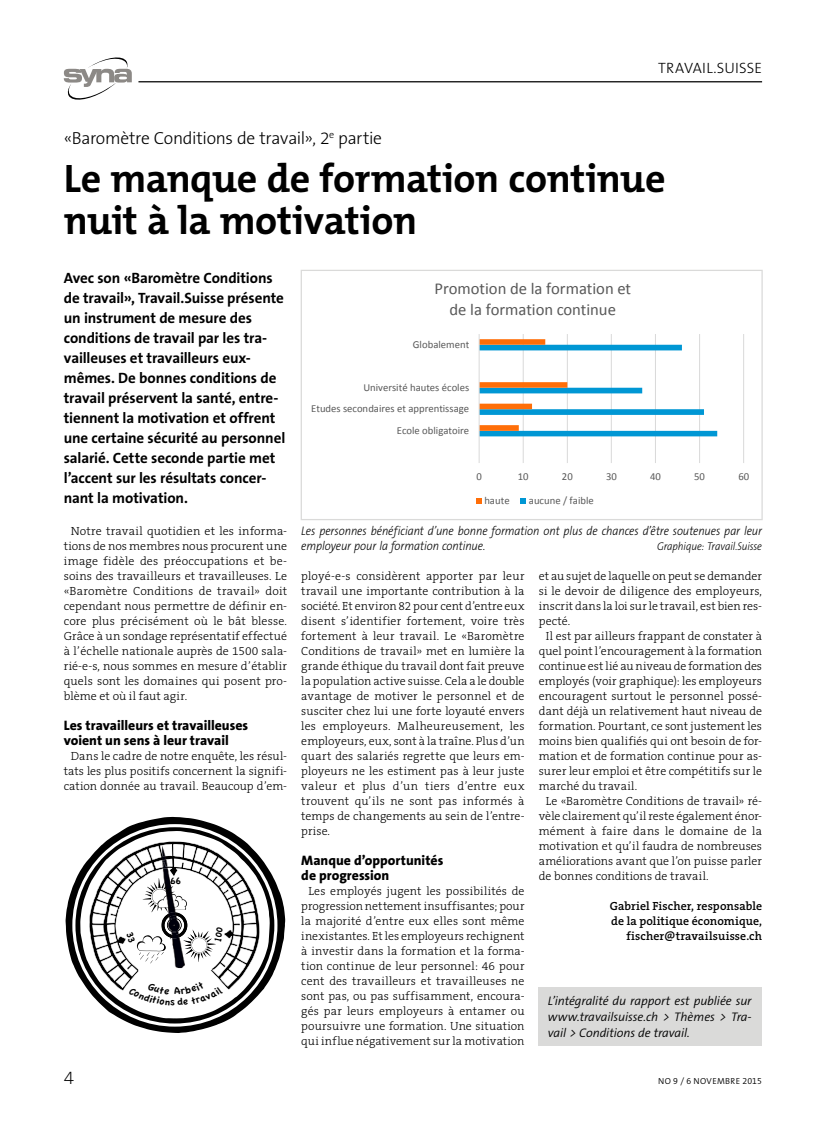
<style>
.page{position:relative;width:833px;height:1134px;background:#fff}
.page>*{position:absolute;margin:0;border:0;box-sizing:border-box;transform-origin:0 0}
.t1{font:700 40px/41.2px "The Mix B W7";letter-spacing:-.01em;color:#000}
.t2{font:200 18.75px "The Sans B W2";color:#000}
.t3{font:300 17.5px "The Sans B W3";letter-spacing:-.02em;color:#000}
.t4{font:16.62px/20.4px "Calibri";color:#595959;text-align:center}
.t5{font:700 15px/20px "The Sans B W7";letter-spacing:-.005em;color:#000}
.t6{font:300 15px "The Sans B W3";letter-spacing:.01em;color:#000}
.t7{font:800 13.75px/15px "The Sans B W8";color:#000}
.t8{font:13.12px "Calibri";color:#000}
.t9{font:italic 300 12.5px/15px "The Sans B W3";letter-spacing:-.005em;color:#000;scale:.9 1}
.t10{font:italic 300 12.5px/15.6px "The Sans B W4";letter-spacing:-.01em;color:#000;text-align:justify}
.t11{font:300 11.88px/15px "The Serif B W3";letter-spacing:.005em;color:#000;text-align:justify}
.t12{font:600 11.88px/15px "The Serif B W6";letter-spacing:.005em;color:#000;text-align:right}
.t13{font:italic 300 11.25px "The Sans B W3";letter-spacing:-.01em;color:#000;scale:.9 1}
.t14{font:10.62px "Calibri";color:#595959}
.t15{font:10.25px "Apple Casual";color:#000}
.t16{font:300 8.75px "The Sans B W4";letter-spacing:.04em;color:#000}
</style>
<div class="page">
<svg style="left:64px;top:57px;width:68px;height:43px"></svg>
<hr style="left:138px;top:81px;width:624px;height:1px;background:#000">
<div style="left:538px;top:987px;width:223px;height:58px;background:#dadad9"></div>
<svg style="left:66px;top:817px;width:219px;height:216px"></svg>
<svg style="left:72px;top:824px;width:205px;height:203px"></svg>
<img style="left:162px;top:840px;width:32px;height:1px">
<hr style="left:523px;top:334px;width:1px;height:129px;background:#d9d9d9">
<hr style="left:567px;top:334px;width:1px;height:129px;background:#d9d9d9">
<hr style="left:611px;top:334px;width:1px;height:129px;background:#d9d9d9">
<hr style="left:655px;top:334px;width:1px;height:129px;background:#d9d9d9">
<hr style="left:699px;top:334px;width:1px;height:129px;background:#d9d9d9">
<hr style="left:743px;top:334px;width:1px;height:129px;background:#d9d9d9">
<svg style="left:480px;top:339px;width:237px;height:97px"></svg>
<hr style="left:479px;top:334px;width:1px;height:129px;background:#d9d9d9">
<svg style="left:476px;top:498px;width:6px;height:5px"></svg>
<svg style="left:520px;top:498px;width:6px;height:5px"></svg>
<div style="left:301px;top:270px;width:461px;height:250px;border:1px solid #dadad9"></div>
<svg style="left:89px;top:841px;width:171px;height:165px"></svg>
<p class="t6" style="left:658px;top:58px;width:105px">TRAVAIL.SUISSE</p>
<h3 class="t3" style="left:64px;top:127px;width:320px">«Baromètre Conditions de travail», 2<sup>e</sup> partie</h3>
<h1 class="t1" style="left:64px;top:158px;width:603px">Le manque de formation continue nuit à la motivation</h1>
<p class="t5" style="left:64px;top:268px;width:223px">Avec son «Baromètre Conditions de travail», Travail.Suisse présente un instrument de mesure des conditions de travail par les tra&shy;vailleuses et travailleurs eux&shy;mêmes. De bonnes conditions de travail préservent la santé, entre&shy;tiennent la motivation et offrent une certaine sécurité au personnel salarié. Cette seconde partie met l’accent sur les résultats concer&shy;nant la motivation.</p>
<p class="t11" style="left:64px;top:524px;width:225px;text-indent:7px">Notre travail quotidien et les informa&shy;tions de nos membres nous procurent une image fidèle des préoccupations et be&shy;soins des travailleurs et travailleuses. Le «Baromètre Conditions de travail» doit cependant nous permettre de définir en&shy;core plus précisément où le bât blesse.<br>Grâce à un sondage représentatif effectué à l’échelle nationale auprès de 1500 sala&shy;rié-e-s, nous sommes en mesure d’établir quels sont les domaines qui posent pro&shy;blème et où il faut agir.</p>
<p class="t7" style="left:64px;top:718px;width:186px">Les travailleurs et travailleuses voient un sens à leur travail</p>
<p class="t11" style="left:64px;top:749px;width:225px;text-align:center">Dans le cadre de notre enquête, les résul&shy;tats les plus positifs concernent la signifi&shy;cation donnée au travail. Beaucoup d’em-</p>
<p class="t8" style="left:303px;top:136px;width:91px">Ecole obligatoire</p>
<p class="t8" style="left:303px;top:170px;width:132px">Université hautes écoles</p>
<p class="t8" style="left:539px;top:170px;width:15px">37</p>
<p class="t8" style="left:635px;top:170px;width:15px">20</p>
<p class="t8" style="left:303px;top:205px;width:71px">Globalement</p>
<h3 class="t4" style="left:434px;top:279px;width:198px">Promotion de la formation et de la formation continue</h3>
<p class="t14" style="left:413px;top:338px;width:58px">Globalement</p>
<p class="t14" style="left:363px;top:381px;width:107px">Université hautes écoles</p>
<p class="t14" style="left:311px;top:402px;width:159px">Etudes secondaires et apprentissage</p>
<p class="t14" style="left:397px;top:424px;width:74px">Ecole obligatoire</p>
<p class="t14" style="left:476px;top:470px;width:7px">0</p>
<p class="t14" style="left:518px;top:470px;width:12px">10</p>
<p class="t14" style="left:562px;top:470px;width:12px">20</p>
<p class="t14" style="left:606px;top:470px;width:12px">30</p>
<p class="t14" style="left:650px;top:470px;width:12px">40</p>
<p class="t14" style="left:694px;top:470px;width:12px">50</p>
<p class="t14" style="left:738px;top:470px;width:12px">60</p>
<p class="t14" style="left:484px;top:493px;width:27px">haute</p>
<p class="t14" style="left:529px;top:493px;width:66px">aucune / faible</p>
<p class="t9" style="left:301px;top:524px;width:513px">Les personnes bénéficiant d’une bonne formation ont plus de chances d’être soutenues par leur employeur pour la formation continue.</p>
<p class="t13" style="left:657px;top:540px;width:118px">Graphique: Travail.Suisse</p>
<p class="t11" style="left:301px;top:569px;width:225px">ployé-e-s considèrent apporter par leur travail une importante contribution à la société. Et environ 82 pour cent d’entre eux disent s’identifier fortement, voire très fortement à leur travail. Le «Baromètre Conditions de travail» met en lumière la grande éthique du travail dont fait preuve la population active suisse. Cela a le double avantage de motiver le personnel et de susciter chez lui une forte loyauté envers les employeurs. Malheureusement, les employeurs, eux, sont à la traîne. Plus d’un quart des salariés regrette que leurs em&shy;ployeurs ne les estiment pas à leur juste valeur et plus d’un tiers d’entre eux trouvent qu’ils ne sont pas informés à temps de changements au sein de l’entre&shy;prise.</p>
<p class="t7" style="left:301px;top:853px;width:143px">Manque d’opportunités de progression</p>
<p class="t11" style="left:301px;top:884px;width:225px;text-align:center">Les employés jugent les possibilités de progression nettement insuffisantes; pour la majorité d’entre eux elles sont même inexistantes. Et les employeurs rechignent à investir dans la formation et la forma&shy;tion continue de leur personnel: 46 pour cent des travailleurs et travailleuses ne sont pas, ou pas suffisamment, encoura&shy;gés par leurs employeurs à entamer ou poursuivre une formation. Une situation qui influe négativement sur la motivation</p>
<p class="t11" style="left:539px;top:569px;width:225px">et au sujet de laquelle on peut se demander</p>
<p class="t11" style="left:539px;top:584px;width:225px">si le devoir de diligence des employeurs,</p>
<p class="t11" style="left:539px;top:599px;width:225px">inscrit dans la loi sur le travail, est bien res-</p>
<p class="t11" style="left:539px;top:614px;width:33px">pecté.</p>
<p class="t11" style="left:546px;top:629px;width:218px">Il est par ailleurs frappant de constater à</p>
<p class="t11" style="left:539px;top:644px;width:225px">quel point l’encouragement à la formation</p>
<p class="t11" style="left:539px;top:659px;width:225px">continue est lié au niveau de formation des</p>
<p class="t11" style="left:539px;top:674px;width:225px">employés (voir graphique): les employeurs</p>
<p class="t11" style="left:539px;top:689px;width:225px">encouragent surtout le personnel possé-</p>
<p class="t11" style="left:539px;top:704px;width:225px">dant déjà un relativement haut niveau de</p>
<p class="t11" style="left:539px;top:719px;width:225px">formation. Pourtant, ce sont justement les</p>
<p class="t11" style="left:539px;top:734px;width:225px">moins bien qualifiés qui ont besoin de for-</p>
<p class="t11" style="left:539px;top:749px;width:225px">mation et de formation continue pour as-</p>
<p class="t11" style="left:539px;top:764px;width:225px">surer leur emploi et être compétitifs sur le</p>
<p class="t11" style="left:539px;top:779px;width:100px">marché du travail.</p>
<p class="t11" style="left:546px;top:794px;width:218px">Le «Baromètre Conditions de travail» ré-</p>
<p class="t11" style="left:539px;top:809px;width:225px">vèle clairement qu’il reste également énor-</p>
<p class="t11" style="left:539px;top:824px;width:225px">mément à faire dans le domaine de la</p>
<p class="t11" style="left:539px;top:839px;width:225px">motivation et qu’il faudra de nombreuses</p>
<p class="t11" style="left:539px;top:854px;width:225px">améliorations avant que l’on puisse parler</p>
<p class="t11" style="left:539px;top:869px;width:171px">de bonnes conditions de travail.</p>
<p class="t12" style="left:610px;top:899px;width:154px">Gabriel Fischer, responsable de la politique économique, fischer@travailsuisse.ch</p>
<p class="t15" style="left:170px;top:875px;width:12px">66</p>
<p class="t10" style="left:548px;top:993px;width:205px">L’intégralité du rapport est publiée sur www.travailsuisse.ch &gt; Thèmes &gt; Tra&shy;vail &gt; Conditions de travail.</p>
<h2 class="t2" style="left:64px;top:1066px;width:12px">4</h2>
<p class="t16" style="left:658px;top:1076px;width:105px">NO 9 / 6 NOVEMBRE 2015</p>
</div>
